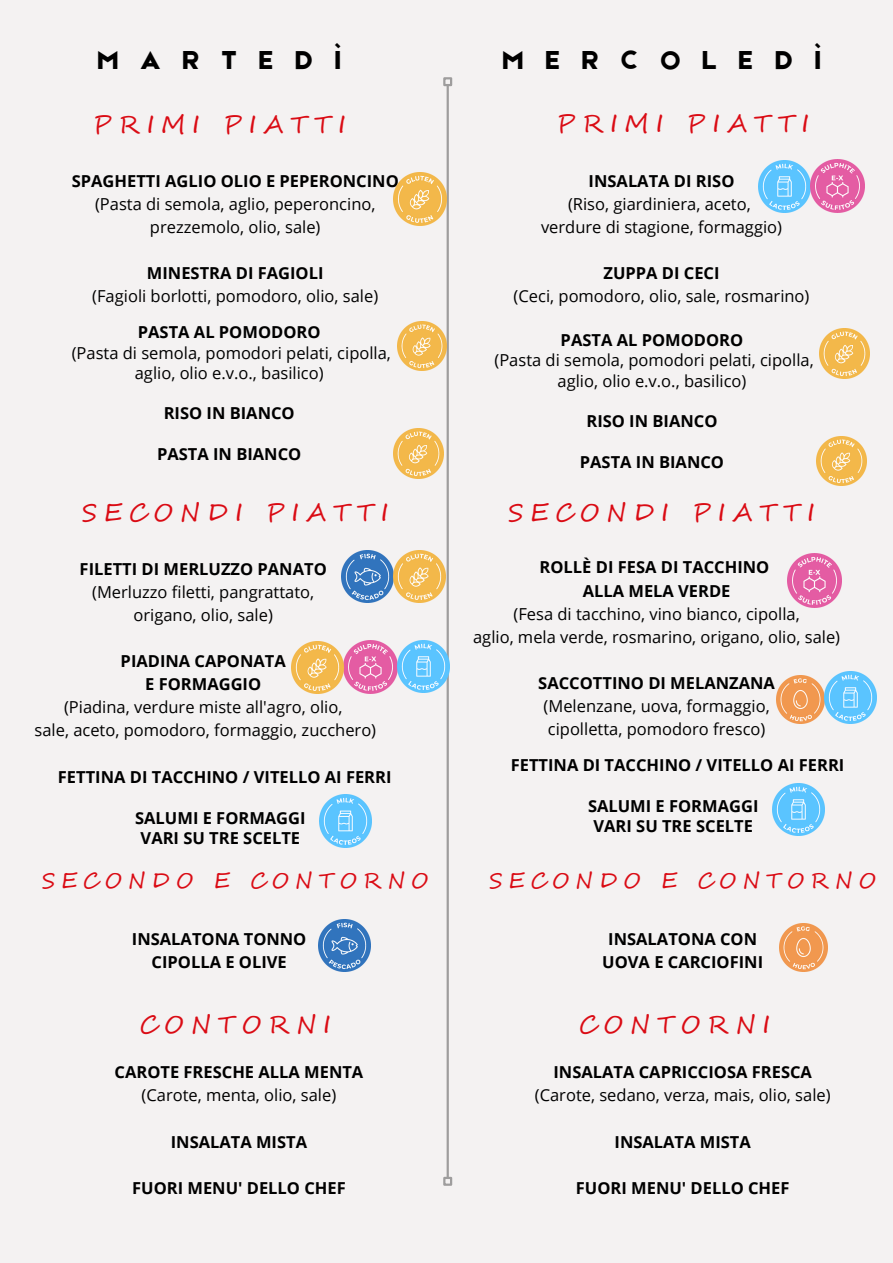
<style>
.page{position:relative;width:893px;height:1263px;background:#f4f2f2}
.page>*{position:absolute;margin:0;border:0;box-sizing:border-box;transform-origin:0 0}
.t1{font:27.67px "Etna";letter-spacing:.8em;color:#000}
.t2{font:24.45px "Segoe Script";letter-spacing:.275em;color:#da0b14}
.t3{font:21.45px "Segoe Script";letter-spacing:.275em;color:#da0b14}
.t4{font:16.5px/20.2px "Open Sans";color:#000;text-align:center}
.t5{font:700 16.5px/20.2px "Open Sans";color:#000;text-align:center}
</style>
<div class="page">
<hr style="left:446px;top:86px;width:3px;height:1091px;background:#000">
<img style="left:397px;top:321px;width:50px;height:50px">
<img style="left:394px;top:429px;width:49px;height:49px">
<img style="left:820px;top:329px;width:49px;height:49px">
<img style="left:816px;top:436px;width:50px;height:50px">
<img style="left:394px;top:173px;width:53px;height:53px">
<img style="left:758px;top:161px;width:52px;height:52px">
<img style="left:810px;top:159px;width:54px;height:54px">
<img style="left:772px;top:783px;width:52px;height:52px">
<img style="left:319px;top:795px;width:52px;height:52px">
<img style="left:342px;top:551px;width:104px;height:52px">
<img style="left:787px;top:554px;width:54px;height:53px">
<img style="left:343px;top:640px;width:106px;height:53px">
<img style="left:291px;top:642px;width:52px;height:51px">
<img style="left:776px;top:676px;width:48px;height:47px">
<img style="left:824px;top:671px;width:53px;height:52px">
<img style="left:318px;top:920px;width:52px;height:51px">
<img style="left:780px;top:924px;width:47px;height:47px">
<p class="t1" style="left:97px;top:40px;width:245px">MARTEDÌ</p>
<p class="t2" style="left:93px;top:107px;width:254px">PRIMI PIATTI</p>
<h1 class="t5" style="left:72px;top:170px;width:328px">SPAGHETTI AGLIO OLIO E PEPERONCINO</h1>
<h2 class="t4" style="left:95px;top:193px;width:282px">(Pasta di semola, aglio, peperoncino,</h2>
<p class="t4" style="left:150px;top:216px;width:172px">prezzemolo, olio, sale)</p>
<p class="t5" style="left:147px;top:262px;width:178px">MINESTRA DI FAGIOLI</p>
<p class="t4" style="left:92px;top:285px;width:287px">(Fagioli borlotti, pomodoro, olio, sale)</p>
<p class="t5" style="left:138px;top:322px;width:184px">PASTA AL POMODORO</p>
<p class="t4" style="left:72px;top:342px;width:321px">(Pasta di semola, pomodori pelati, cipolla, aglio, olio e.v.o., basilico)</p>
<p class="t5" style="left:164px;top:403px;width:132px">RISO IN BIANCO</p>
<p class="t5" style="left:157px;top:443px;width:146px">PASTA IN BIANCO</p>
<p class="t2" style="left:82px;top:494px;width:308px">SECONDI PIATTI</p>
<p class="t5" style="left:80px;top:558px;width:249px">FILETTI DI MERLUZZO PANATO</p>
<p class="t4" style="left:92px;top:581px;width:224px">(Merluzzo filetti, pangrattato,</p>
<p class="t4" style="left:133px;top:604px;width:141px">origano, olio, sale)</p>
<h4 class="t5" style="left:121px;top:650px;width:167px">PIADINA CAPONATA</h4>
<h4 class="t5" style="left:145px;top:673px;width:118px">E FORMAGGIO</h4>
<p class="t4" style="left:64px;top:696px;width:280px">(Piadina, verdure miste all'agro, olio,</p>
<h3 class="t4" style="left:35px;top:719px;width:343px">sale, aceto, pomodoro, formaggio, zucchero)</h3>
<p class="t5" style="left:58px;top:767px;width:335px">FETTINA DI TACCHINO / VITELLO AI FERRI</p>
<p class="t5" style="left:135px;top:807px;width:172px">SALUMI E FORMAGGI<br>VARI SU TRE SCELTE</p>
<p class="t3" style="left:42px;top:865px;width:388px">SECONDO E CONTORNO</p>
<p class="t5" style="left:132px;top:927px;width:176px;line-height:23.1px">INSALATONA TONNO<br>CIPOLLA E OLIVE</p>
<p class="t2" style="left:140px;top:1006px;width:193px">CONTORNI</p>
<h4 class="t5" style="left:115px;top:1062px;width:250px">CAROTE FRESCHE ALLA MENTA</h4>
<h2 class="t4" style="left:142px;top:1085px;width:196px">(Carote, menta, olio, sale)</h2>
<p class="t5" style="left:171px;top:1131px;width:138px">INSALATA MISTA</p>
<p class="t5" style="left:132px;top:1177px;width:215px">FUORI MENU' DELLO CHEF</p>
<h4 class="t1" style="left:502px;top:40px;width:320px">MERCOLEDÌ</h4>
<h4 class="t2" style="left:556px;top:106px;width:254px">PRIMI PIATTI</h4>
<h1 class="t5" style="left:588px;top:170px;width:147px">INSALATA DI RISO</h1>
<h2 class="t4" style="left:568px;top:193px;width:184px">(Riso, giardiniera, aceto,</h2>
<p class="t4" style="left:541px;top:216px;width:242px">verdure di stagione, formaggio)</p>
<p class="t5" style="left:603px;top:262px;width:118px">ZUPPA DI CECI</p>
<p class="t4" style="left:513px;top:285px;width:297px">(Ceci, pomodoro, olio, sale, rosmarino)</p>
<p class="t5" style="left:560px;top:329px;width:184px">PASTA AL POMODORO</p>
<p class="t4" style="left:494px;top:350px;width:321px">(Pasta di semola, pomodori pelati, cipolla, aglio, olio e.v.o., basilico)</p>
<h4 class="t5" style="left:586px;top:410px;width:132px">RISO IN BIANCO</h4>
<h4 class="t5" style="left:580px;top:451px;width:146px">PASTA IN BIANCO</h4>
<p class="t2" style="left:508px;top:494px;width:308px">SECONDI PIATTI</p>
<p class="t5" style="left:539px;top:557px;width:231px">ROLLÈ DI FESA DI TACCHINO</p>
<p class="t5" style="left:583px;top:580px;width:149px">ALLA MELA VERDE</p>
<p class="t4" style="left:513px;top:603px;width:288px">(Fesa di tacchino, vino bianco, cipolla,</p>
<p class="t4" style="left:473px;top:626px;width:368px">aglio, mela verde, rosmarino, origano, olio, sale)</p>
<p class="t5" style="left:538px;top:672px;width:238px">SACCOTTINO DI MELANZANA</p>
<p class="t4" style="left:543px;top:695px;width:228px">(Melenzane, uova, formaggio,</p>
<h4 class="t4" style="left:548px;top:718px;width:219px">cipolletta, pomodoro fresco)</h4>
<h4 class="t5" style="left:511px;top:755px;width:335px">FETTINA DI TACCHINO / VITELLO AI FERRI</h4>
<p class="t5" style="left:588px;top:795px;width:172px">SALUMI E FORMAGGI<br>VARI SU TRE SCELTE</p>
<h4 class="t3" style="left:489px;top:865px;width:388px">SECONDO E CONTORNO</h4>
<p class="t5" style="left:602px;top:927px;width:162px;line-height:23.1px">INSALATONA CON<br>UOVA E CARCIOFINI</p>
<h2 class="t2" style="left:579px;top:1006px;width:193px">CONTORNI</h2>
<p class="t5" style="left:553px;top:1062px;width:260px">INSALATA CAPRICCIOSA FRESCA</p>
<p class="t4" style="left:535px;top:1085px;width:297px">(Carote, sedano, verza, mais, olio, sale)</p>
<p class="t5" style="left:614px;top:1131px;width:138px">INSALATA MISTA</p>
<p class="t5" style="left:576px;top:1177px;width:215px">FUORI MENU' DELLO CHEF</p>
</div>
